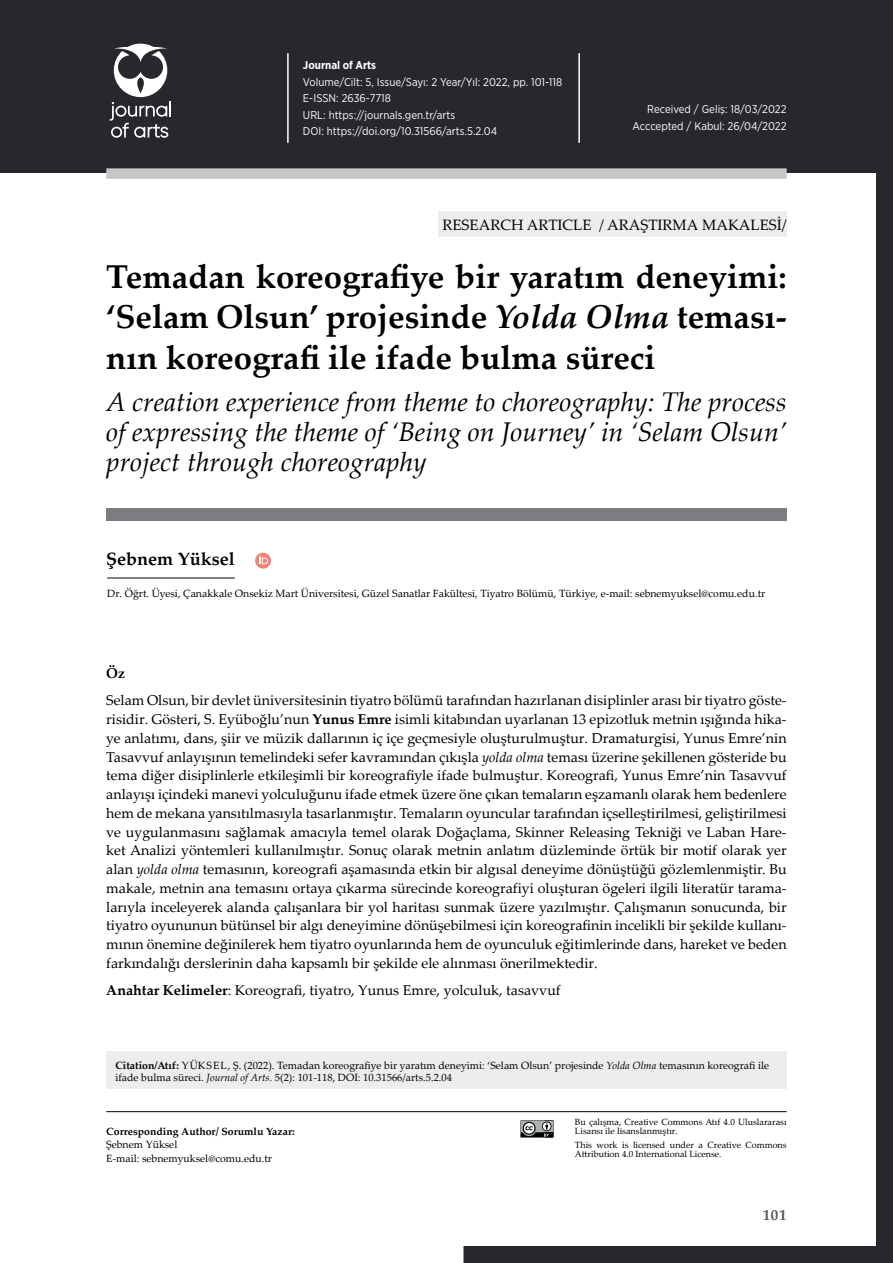
<style>
.page{position:relative;width:893px;height:1263px;background:#fff}
.page>*{position:absolute;margin:0;border:0;box-sizing:border-box;transform-origin:0 0}
.t1{font:700 33px/40.5px "Palatino Linotype";color:#000;text-align:justify}
.t2{font:italic 27px/29.7px "Palatino Linotype";color:#000;text-align:justify}
.t3{font:700 18px "Palatino";color:#000}
.t4{font:15px "Palatino Linotype";color:#000}
.t5{font:700 15px "Palatino";color:#575756}
.t6{font:14.25px/18.8px "Palatino Linotype";color:#000;text-align:justify}
.t7{font:700 14.25px "Palatino Linotype";color:#000}
.t8{font:11.25px/16.5px "Gotham Narrow";color:#fff}
.t9{font:700 11.25px "Gotham Narrow";color:#fff}
.t10{font:10.5px/13.5px "Palatino Linotype";color:#000}
.t11{font:700 10.5px "Palatino";color:#000}
.t12{font:9px/9px "Palatino Linotype";color:#000}
.s1{font-style:italic}
.s2{font-weight:700}
</style>
<div class="page">
<svg style="left:463px;top:173px;width:430px;height:1090px"></svg>
<div style="left:0;top:0;width:893px;height:173px;background:#27272d"></div>
<div style="left:106px;top:508px;width:681px;height:13px;background:#7d7d81"></div>
<hr style="left:107px;top:578px;width:128px;height:1px;background:#000">
<hr style="left:287px;top:53px;width:2px;height:90px;background:#fff">
<hr style="left:578px;top:53px;width:2px;height:90px;background:#fff">
<svg style="left:255px;top:553px;width:16px;height:16px"></svg>
<svg style="left:259px;top:556px;width:9px;height:8px"></svg>
<div style="left:106px;top:168px;width:681px;height:11px;background:#c6c6c6"></div>
<hr style="left:106px;top:1111px;width:681px;height:1px;background:#000">
<div style="left:438px;top:211px;width:349px;height:26px;background:#ededed"></div>
<div style="left:106px;top:1052px;width:681px;height:37px;background:#ededed"></div>
<svg style="left:110px;top:44px;width:61px;height:94px"></svg>
<svg style="left:520px;top:1120px;width:34px;height:17px"></svg>
<p class="t9" style="left:303px;top:58px;width:75px">Journal of Arts</p>
<p class="t8" style="left:303px;top:73px;width:261px">Volume/Cilt: 5, Issue/Sayı: 2 Year/Yıl: 2022, pp. 101-118<br>E-ISSN: 2636-7718<br>URL: https://journals.gen.tr/arts<br>DOI: https://doi.org/10.31566/arts.5.2.04</p>
<p class="t8" style="left:633px;top:101px;width:156px;text-align:right">Received / Geliş: 18/03/2022<br>Acccepted / Kabul: 26/04/2022</p>
<p class="t4" style="left:442px;top:214px;width:346px">RESEARCH ARTICLE / ARAŞTIRMA MAKALESİ/</p>
<h1 class="t1" style="left:106px;top:255px;width:682px">Temadan koreografiye bir yaratım deneyimi: ‘Selam Olsun’ projesinde <span class="s1">Yolda Olma</span> teması&shy;nın koreografi ile ifade bulma süreci</h1>
<h2 class="t2" style="left:106px;top:386px;width:682px">A creation experience from theme to choreography: The process of expressing the theme of ‘Being on Journey’ in ‘Selam Olsun’ project through choreography</h2>
<p class="t3" style="left:106px;top:544px;width:130px">Şebnem Yüksel</p>
<p class="t10" style="left:107px;top:587px;width:659px">Dr. Öğrt. Üyesi, Çanakkale Onsekiz Mart Üniversitesi, Güzel Sanatlar Fakültesi, Tiyatro Bölümü, Türkiye, e-mail: sebnemyuksel@comu.edu.tr</p>
<p class="t7" style="left:106px;top:663px;width:20px">Öz</p>
<p class="t6" style="left:106px;top:690px;width:682px">Selam Olsun, bir devlet üniversitesinin tiyatro bölümü tarafından hazırlanan disiplinler arası bir tiyatro göste&shy;risidir. Gösteri, S. Eyüboğlu’nun <span class="s2">Yunus Emre</span> isimli kitabından uyarlanan 13 epizotluk metnin ışığında hika&shy;ye anlatımı, dans, şiir ve müzik dallarının iç içe geçmesiyle oluşturulmuştur. Dramaturgisi, Yunus Emre’nin Tasavvuf anlayışının temelindeki sefer kavramından çıkışla <span class="s1">yolda olma</span> teması üzerine şekillenen gösteride bu tema diğer disiplinlerle etkileşimli bir koreografiyle ifade bulmuştur. Koreografi, Yunus Emre’nin Tasavvuf anlayışı içindeki manevi yolculuğunu ifade etmek üzere öne çıkan temaların eşzamanlı olarak hem bedenlere hem de mekana yansıtılmasıyla tasarlanmıştır. Temaların oyuncular tarafından içselleştirilmesi, geliştirilmesi ve uygulanmasını sağlamak amacıyla temel olarak Doğaçlama, Skinner Releasing Tekniği ve Laban Hare&shy;ket Analizi yöntemleri kullanılmıştır. Sonuç olarak metnin anlatım düzleminde örtük bir motif olarak yer alan <span class="s1">yolda olma</span> temasının, koreografi aşamasında etkin bir algısal deneyime dönüştüğü gözlemlenmiştir. Bu makale, metnin ana temasını ortaya çıkarma sürecinde koreografiyi oluşturan ögeleri ilgili literatür tarama&shy;larıyla inceleyerek alanda çalışanlara bir yol haritası sunmak üzere yazılmıştır. Çalışmanın sonucunda, bir tiyatro oyununun bütünsel bir algı deneyimine dönüşebilmesi için koreografinin incelikli bir şekilde kullanı&shy;mının önemine değinilerek hem tiyatro oyunlarında hem de oyunculuk eğitimlerinde dans, hareket ve beden farkındalığı derslerinin daha kapsamlı bir şekilde ele alınması önerilmektedir.</p>
<p class="t6" style="left:106px;top:980px;width:456px"><span class="s2">Anahtar Kelimeler</span>: Koreografi, tiyatro, Yunus Emre, yolculuk, tasavvuf</p>
<p class="t10" style="left:115px;top:1059px;width:655px;line-height:12px"><span class="s2">Citation/Atıf:</span> YÜKSEL, Ş. (2022). Temadan koreografiye bir yaratım deneyimi: ‘Selam Olsun’ projesinde <span class="s1">Yolda Olma</span> temasının koreografi ile ifade bulma süreci. <span class="s1">Journal of Arts.</span> 5(2): 101-118, DOI: 10.31566/arts.5.2.04</p>
<p class="t12" style="left:575px;top:1117px;width:213px">Bu çalışma, Creative Commons Atıf 4.0 Uluslararası<br>Lisansı ile lisanslanmıştır.</p>
<p class="t12" style="left:575px;top:1140px;width:213px">This work is licensed under a Creative Commons<br>Attribution 4.0 International License.</p>
<p class="t11" style="left:106px;top:1122px;width:190px">Corresponding Author/ Sorumlu Yazar:</p>
<p class="t10" style="left:106px;top:1137px;width:167px">Şebnem Yüksel<br>E-mail: sebnemyuksel@comu.edu.tr</p>
<p class="t5" style="left:763px;top:1202px;width:25px">101</p>
</div>
